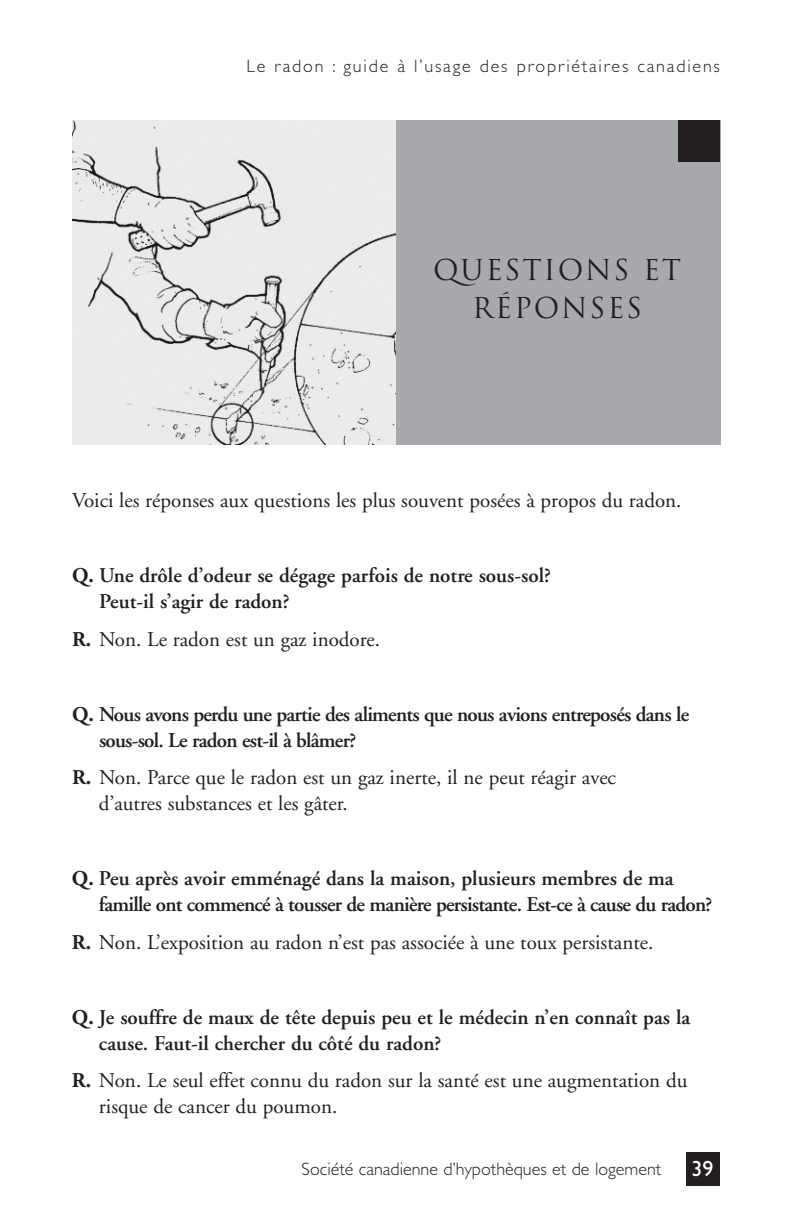
<style>
.page{position:relative;width:792px;height:1224px;background:#fff}
.page>*{position:absolute;margin:0;border:0;box-sizing:border-box;transform-origin:0 0}
.t1{font:28px/38px "Trajan";letter-spacing:.065em;color:#231f20;text-align:center}
.t2{font:22px "Gill Sans Std";color:#fff}
.t3{font:21px/26px "Adobe Garamond";color:#231f20}
.t4{font:600 21px/26px "Adobe Garamond";letter-spacing:-.035em;color:#231f20}
.t5{font:600 21px/26px "Adobe Garamond";color:#231f20}
.t6{font:300 18px "Gill Sans Std";letter-spacing:.1em;color:#231f20}
.t7{font:300 18px "Gill Sans Std";color:#231f20}
.s1{font-weight:700}
</style>
<div class="page">
<div style="left:686px;top:1152px;width:34px;height:34px;background:#231f20"></div>
<img style="left:72px;top:120px;width:324px;height:324px">
<div style="left:396px;top:120px;width:324px;height:324px;background:#a8a9ad"></div>
<div style="left:678px;top:120px;width:42px;height:42px;background:#231f20"></div>
<p class="t6" style="left:247px;top:59px;width:475px">Le radon : guide à l’usage des propriétaires canadiens</p>
<h1 class="t1" style="left:433px;top:251px;width:250px">NRBPQFLKP BQ<br>O°MLKPBP</h1>
<p class="t3" style="left:72px;top:489px;width:611px">Voici les réponses aux questions les plus souvent posées à propos du radon.</p>
<p class="t5" style="left:99px;top:564px;width:454px;text-indent:-27px"><span class="s1">Q.</span> Une drôle d’odeur se dégage parfois de notre sous-sol?<br>Peut-il s’agir de radon?</p>
<p class="t3" style="left:72px;top:628px;width:310px"><span class="s1">R.</span> Non. Le radon est un gaz inodore.</p>
<p class="t4" style="left:99px;top:703px;width:592px;text-indent:-27px"><span class="s1">Q.</span> Nous avons perdu une partie des aliments que nous avions entreposés dans le sous-sol. Le radon est-il à blâmer?</p>
<p class="t3" style="left:99px;top:766px;width:519px;text-indent:-27px"><span class="s1">R.</span> Non. Parce que le radon est un gaz inerte, il ne peut réagir avec d’autres substances et les gâter.</p>
<p class="t4" style="left:99px;top:867px;width:615px;text-indent:-27px"><span class="s1">Q.</span> Peu après avoir emménagé dans la maison, plusieurs membres de ma famille ont commencé à tousser de manière persistante. Est-ce à cause du radon?</p>
<p class="t3" style="left:72px;top:931px;width:583px"><span class="s1">R.</span> Non. L’exposition au radon n’est pas associée à une toux persistante.</p>
<p class="t5" style="left:99px;top:1006px;width:593px;text-indent:-27px"><span class="s1">Q.</span> Je souffre de maux de tête depuis peu et le médecin n’en connaît pas la cause. Faut-il chercher du côté du radon?</p>
<p class="t3" style="left:99px;top:1070px;width:590px;text-indent:-27px"><span class="s1">R.</span> Non. Le seul effet connu du radon sur la santé est une augmentation du risque de cancer du poumon.</p>
<p class="t7" style="left:302px;top:1162px;width:361px">Société canadienne d’hypothèques et de logement</p>
<p class="t2" style="left:692px;top:1160px;width:23px">39</p>
</div>
